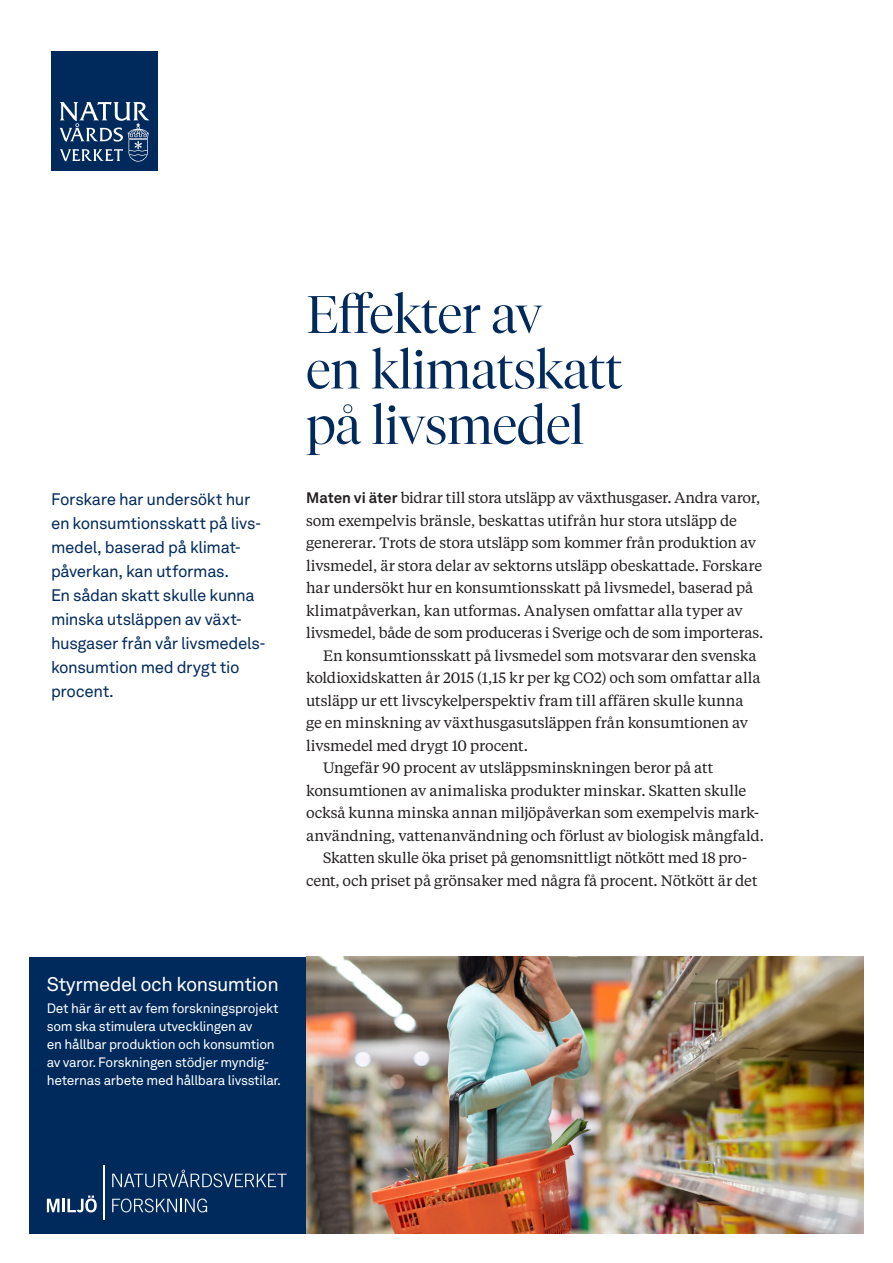
<style>
.page{position:relative;width:893px;height:1263px;background:#fff}
.page>*{position:absolute;margin:0;border:0;box-sizing:border-box;transform-origin:0 0}
.H1b{font:300 52.5px/55.5px "Tiempos Fine";letter-spacing:-.005em;color:#002a5c}
.Baksidan_Sidfot{font:19.5px "Akkurat LL";letter-spacing:-.025em;color:#fff}
.Fine_light{font:16.5px/24px "Akkurat LL";letter-spacing:-.025em;color:#002a5c}
.Brödtext_Tiempos_-_i{font:15px/22.5px "Tiempos Text";letter-spacing:-.01em;color:#231f20}
.Brödtext_Tiempos{font:15px/22.5px "Tiempos Text";letter-spacing:-.01em;color:#231f20}
.Baksidan_Sidfot-2{font:13.5px/18px "Akkurat LL";letter-spacing:-.02em;color:#fff}
.s1{font-family:"Akkurat LL";font-weight:700}
</style>
<div class="page">
<img style="left:306px;top:957px;width:557px;height:276px">
<div style="left:30px;top:957px;width:276px;height:276px;background:#002a5c"></div>
<svg style="left:47px;top:1195px;width:50px;height:17px"></svg>
<svg style="left:112px;top:1198px;width:95px;height:14px"></svg>
<svg style="left:112px;top:1169px;width:175px;height:18px"></svg>
<hr style="left:104px;top:1166px;width:1px;height:54px;background:#fff">
<div style="left:51px;top:51px;width:106px;height:119px;background:#002a5c"></div>
<svg style="left:59px;top:102px;width:91px;height:60px"></svg>
<h1 class="H1b" style="left:306px;top:286px;width:318px">Effekter av<br>en klimatskatt på livsmedel</h1>
<p class="Fine_light" style="left:51px;top:486px;width:216px">Forskare har undersökt hur en konsumtionsskatt på livs&shy;medel, baserad på klimat&shy;påverkan, kan utformas.<br>En sådan skatt skulle kunna minska utsläppen av växt&shy;husgaser från vår livsmedels&shy;konsumtion med drygt tio procent.</p>
<p class="Brödtext_Tiempos" style="left:306px;top:486px;width:459px"><span class="s1">Maten vi äter</span> bidrar till stora utsläpp av växthusgaser. Andra varor, som exempelvis bränsle, beskattas utifrån hur stora utsläpp de genererar. Trots de stora utsläpp som kommer från produktion av livsmedel, är stora delar av sektorns utsläpp obeskattade. Forskare har undersökt hur en konsumtionsskatt på livsmedel, baserad på klimatpåverkan, kan utformas. Analysen omfattar alla typer av livsmedel, både de som produceras i Sverige och de som importeras.</p>
<p class="Brödtext_Tiempos_-_i" style="left:306px;top:644px;width:456px;text-indent:17px">En konsumtionsskatt på livsmedel som motsvarar den svenska koldioxidskatten år 2015 (1,15 kr per kg CO2) och som omfattar alla utsläpp ur ett livscykelperspektiv fram till affären skulle kunna ge en minskning av växthusgasutsläppen från konsumtionen av livsmedel med drygt 10 procent.</p>
<p class="Brödtext_Tiempos_-_i" style="left:306px;top:756px;width:459px;text-indent:17px">Ungefär 90 procent av utsläppsminskningen beror på att konsumtionen av animaliska produkter minskar. Skatten skulle också kunna minska annan miljöpåverkan som exempelvis mark&shy;användning, vattenanvändning och förlust av biologisk mångfald.</p>
<p class="Brödtext_Tiempos_-_i" style="left:306px;top:846px;width:453px;text-align:center">Skatten skulle öka priset på genomsnittligt nötkött med 18 pro&shy;cent, och priset på grönsaker med några få procent. Nötkött är det</p>
<p class="Baksidan_Sidfot" style="left:47px;top:969px;width:233px">Styrmedel och konsumtion</p>
<p class="Baksidan_Sidfot-2" style="left:47px;top:999px;width:236px">Det här är ett av fem forskningsprojekt som ska stimulera utvecklingen av<br>en hållbar produktion och konsumtion av varor. Forskningen stödjer myndig&shy;heternas arbete med hållbara livsstilar.</p>
</div>
